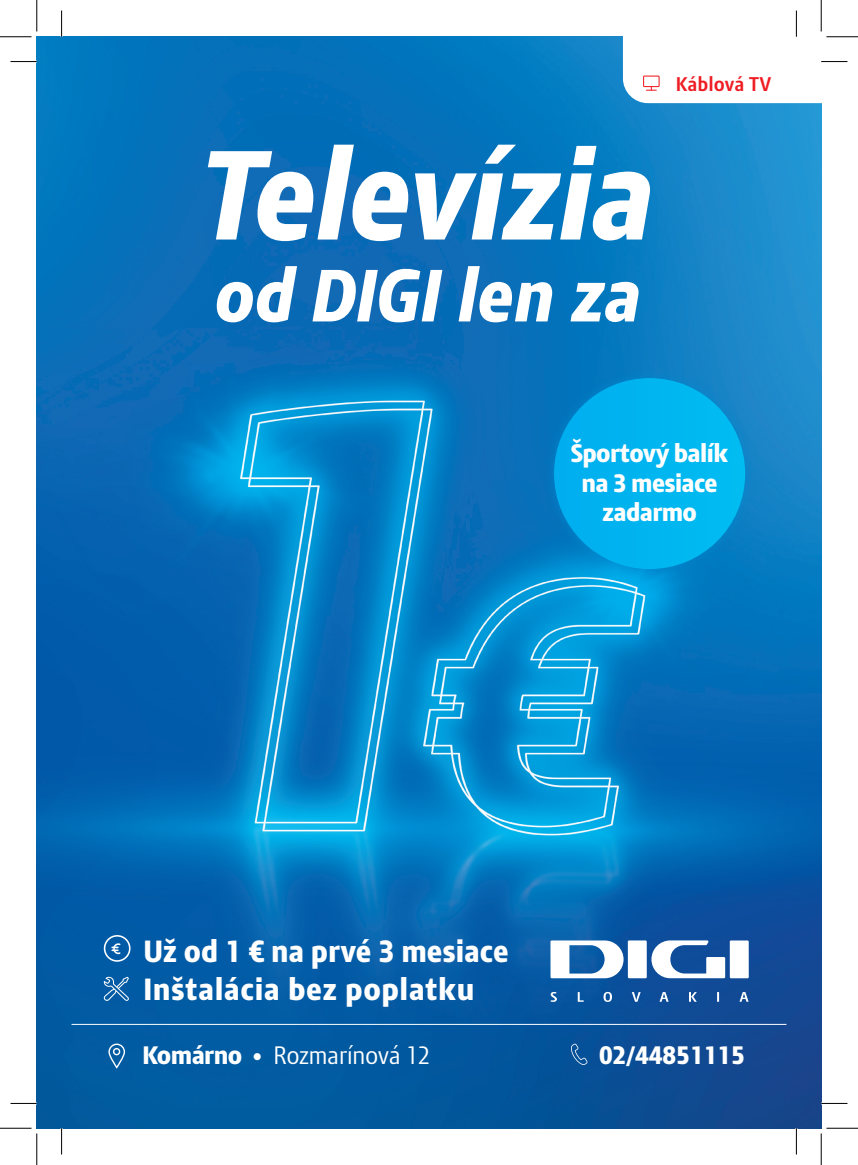
<style>
.page{position:relative;width:858px;height:1165px;background:#fff}
.page>*{position:absolute;margin:0;border:0;box-sizing:border-box;transform-origin:0 0}
.t1{font:italic 800 122.85px "Modena";letter-spacing:-.02em;color:#fff}
.t2{font:italic 800 71.75px "Modena";letter-spacing:-.01em;color:#fff}
.t3{font:800 29.75px/38.5px "Modena";letter-spacing:.015em;color:#fff}
.t4{font:800 24.5px/29.4px "Modena";letter-spacing:-.025em;color:#fff;text-align:center}
.t5{font:24.5px "Modena";letter-spacing:-.025em;color:#fff}
.t6{font:800 24.5px "Modena";color:#fff}
.t7{font:700 19.25px "Modena";color:#ee1d23}
</style>
<div class="page">
<img style="left:37px;top:37px;width:784px;height:1091px">
<div style="left:542px;top:367px;width:214px;height:213px;background:#0089cf;opacity:.75"></div>
<div style="left:554px;top:378px;width:191px;height:191px;background:#00b5f0;border-radius:95px"></div>
<svg style="left:550px;top:940px;width:198px;height:62px"></svg>
<hr style="left:71px;top:1024px;width:715px;height:1px;background:#fff">
<svg style="left:570px;top:1043px;width:17px;height:22px"></svg>
<div style="left:108px;top:1043px;width:17px;height:25px;border:1px solid #fff;border-radius:8px"></div>
<div style="left:113px;top:1048px;width:7px;height:7px;border:1px solid #fff;border-radius:50%"></div>
<svg style="left:104px;top:935px;width:26px;height:27px"></svg>
<svg style="left:104px;top:977px;width:25px;height:24px"></svg>
<svg style="left:10px;top:61px;width:27px;height:1px"></svg>
<svg style="left:10px;top:1103px;width:27px;height:1px"></svg>
<svg style="left:821px;top:1103px;width:26px;height:1px"></svg>
<svg style="left:61px;top:11px;width:1px;height:26px"></svg>
<svg style="left:61px;top:1128px;width:1px;height:26px"></svg>
<svg style="left:622px;top:11px;width:225px;height:92px"></svg>
<svg style="left:795px;top:1128px;width:1px;height:26px"></svg>
<hr style="left:826px;top:36px;width:31px;height:2px;background:#fff">
<hr style="left:819px;top:0;width:3px;height:32px;background:#fff">
<hr style="left:0;top:36px;width:32px;height:1px;background:#000">
<hr style="left:826px;top:36px;width:31px;height:1px;background:#000">
<hr style="left:0;top:1128px;width:32px;height:1px;background:#000">
<hr style="left:826px;top:1128px;width:31px;height:1px;background:#000">
<hr style="left:36px;top:0;width:1px;height:32px;background:#000">
<hr style="left:36px;top:1133px;width:1px;height:32px;background:#000">
<hr style="left:820px;top:0;width:1px;height:32px;background:#000">
<hr style="left:820px;top:1133px;width:1px;height:32px;background:#000">
<h1 class="t1" style="left:202px;top:119px;width:456px">Televízia</h1>
<h2 class="t2" style="left:216px;top:251px;width:428px">od DIGI len za</h2>
<p class="t7" style="left:675px;top:72px;width:97px">Káblová TV</p>
<p class="t4" style="left:570px;top:438px;width:159px">Športový balík na 3 mesiace zadarmo</p>
<p class="t3" style="left:143px;top:932px;width:366px">Už od 1 € na prvé 3 mesiace<br>Inštalácia bez poplatku</p>
<p class="t4" style="left:142px;top:1040px;width:101px">Komárno</p>
<p class="t5" style="left:253px;top:1039px;width:179px">● Rozmarínová 12</p>
<p class="t6" style="left:599px;top:1039px;width:147px">02/44851115</p>
</div>
